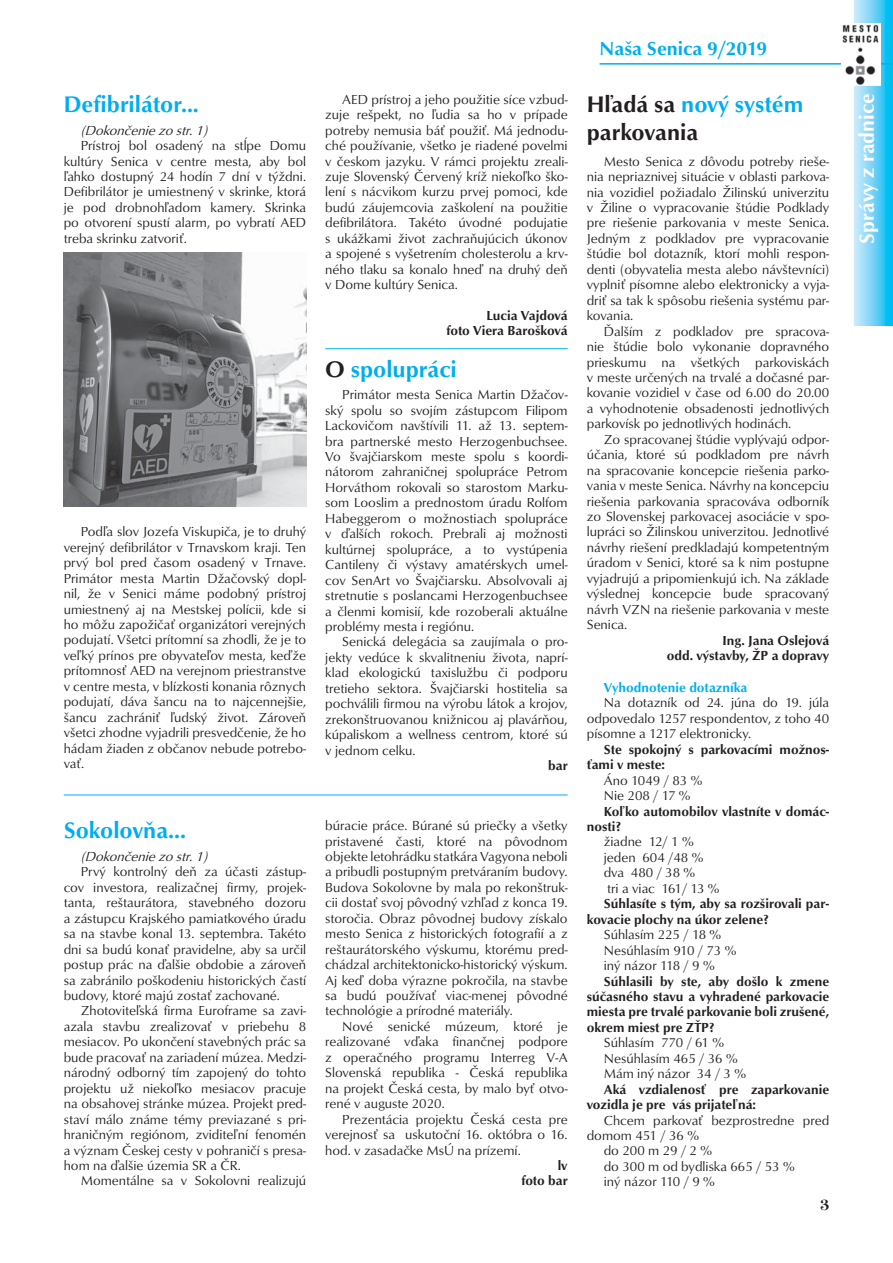
<style>
.page{position:relative;width:893px;height:1263px;background:#fff}
.page>*{position:absolute;margin:0;border:0;box-sizing:border-box;transform-origin:0 0}
.t1{font:500 23.25px "Optus TCE";color:#00aeef}
.t2{font:500 23.25px/28px "Optus TCE";color:#231f20}
.t3{font:500 21px "Optus TCE";color:#fff}
.t4{font:500 19.5px "Optus TCE";color:#00aeef}
.t5{font:14.25px "Tiffany CS Demi";color:#231f20}
.t6{font:13.5px/15.5px "Optus TCE";color:#231f20;text-align:justify}
.t7{font:500 13.5px/15.5px "Optus TCE";color:#231f20}
.t8{font:italic 13.5px "Optus TCE";color:#231f20}
.t9{font:500 13.5px "Optus TCE";color:#00aeef}
.s1{color:#231f20}
.s2{color:#00aeef}
</style>
<div class="page">
<svg style="left:854px;top:0;width:39px;height:326px;background:#63d1f6"></svg>
<hr style="left:599px;top:63px;width:294px;height:2px;background:#00aeef">
<img style="left:841px;top:23px;width:39px;height:62px">
<hr style="left:325px;top:348px;width:243px;height:1px;background:#00aeef">
<hr style="left:64px;top:795px;width:504px;height:1px;background:#00aeef">
<img style="left:64px;top:252px;width:242px;height:255px">
<h1 class="t1" style="left:64px;top:95px;width:137px">Defibrilátor...</h1>
<p class="t8" style="left:81px;top:125px;width:131px">(Dokončenie zo str.1)</p>
<p class="t6" style="left:64px;top:139px;width:244px;text-indent:17px">Prístroj bol osadený na stĺpe Domu kultúry Senica v centre mesta, aby bol ľahko dostupný 24 hodín 7 dní v týždni.<br>Defibrilátor je umiestnený v skrinke, ktorá je pod drobnohľadom kamery. Skrinka po otvorení spustí alarm, po vybratí AED treba skrinku zatvoriť.</p>
<p class="t6" style="left:64px;top:525px;width:244px;text-indent:17px">Podľa slov Jozefa Viskupiča, je to druhý verejný defibrilátor v Trnavskom kraji. Ten prvý bol pred časom osadený v Trnave.<br>Primátor mesta Martin Džačovský dopl&shy;nil, že v Senici máme podobný prístroj umiestnený aj na Mestskej polícii, kde si ho môžu zapožičať organizátori verejných podujatí. Všetci prítomní sa zhodli, že je to veľký prínos pre obyvateľov mesta, keďže prítomnosť AED na verejnom priestranstve v centre mesta, v blízkosti konania rôznych podujatí, dáva šancu na to najcennejšie, šancu zachrániť ľudský život. Zároveň všetci zhodne vyjadrili presvedčenie, že ho hádam žiaden z občanov nebude potrebo&shy;vať.</p>
<p class="t6" style="left:325px;top:93px;width:244px;text-indent:17px">AED prístroj a jeho použitie síce vzbud&shy;zuje rešpekt, no ľudia sa ho v prípade potreby nemusia báť použiť. Má jednodu&shy;ché používanie, všetko je riadené povelmi v českom jazyku. V rámci projektu zreali&shy;zuje Slovenský Červený kríž niekoľko ško&shy;lení s nácvikom kurzu prvej pomoci, kde budú záujemcovia zaškolení na použitie defibrilátora. Takéto úvodné podujatie s ukážkami život zachraňujúcich úkonov a spojené s vyšetrením cholesterolu a krv&shy;ného tlaku sa konalo hneď na druhý deň v Dome kultúry Senica.</p>
<p class="t7" style="left:446px;top:309px;width:123px;text-align:right">Lucia Vajdová<br>foto Viera Barošková</p>
<h1 class="t1" style="left:325px;top:359px;width:133px"><span class="s1">O</span> spolupráci</h1>
<p class="t6" style="left:325px;top:388px;width:244px;text-indent:17px">Primátor mesta Senica Martin Džačov&shy;ský spolu so svojím zástupcom Filipom Lackovičom navštívili 11. až 13. septem&shy;bra partnerské mesto Herzogenbuchsee.<br>Vo švajčiarskom meste spolu s koordi&shy;nátorom zahraničnej spolupráce Petrom Horváthom rokovali so starostom Marku&shy;som Looslim a prednostom úradu Rolfom Habeggerom o možnostiach spolupráce v ďalších rokoch. Prebrali aj možnosti kultúrnej spolupráce, a to vystúpenia Cantileny či výstavy amatérskych umel&shy;cov SenArt vo Švajčiarsku. Absolvovali aj stretnutie s poslancami Herzogenbuchsee a členmi komisií, kde rozoberali aktuálne problémy mesta i regiónu.</p>
<p class="t6" style="left:325px;top:635px;width:244px;text-indent:17px">Senická delegácia sa zaujímala o pro&shy;jekty vedúce k skvalitneniu života, naprí&shy;klad ekologickú taxislužbu či podporu tretieho sektora. Švajčiarski hostitelia sa pochválili firmou na výrobu látok a krojov, zrekonštruovanou knižnicou aj plavárňou, kúpaliskom a wellness centrom, ktoré sú v jednom celku.</p>
<p class="t7" style="left:548px;top:759px;width:21px">bar</p>
<h1 class="t1" style="left:64px;top:821px;width:124px">Sokolovňa...</h1>
<p class="t8" style="left:81px;top:851px;width:131px">(Dokončenie zo str.1)</p>
<p class="t6" style="left:64px;top:865px;width:244px;text-indent:17px">Prvý kontrolný deň za účasti zástup&shy;cov investora, realizačnej firmy, projek&shy;tanta, reštaurátora, stavebného dozoru a zástupcu Krajského pamiatkového úradu sa na stavbe konal 13. septembra. Takéto dni sa budú konať pravidelne, aby sa určil postup prác na ďalšie obdobie a zároveň sa zabránilo poškodeniu historických častí budovy, ktoré majú zostať zachované.</p>
<p class="t6" style="left:64px;top:1004px;width:244px;text-indent:17px">Zhotoviteľská firma Euroframe sa zavi&shy;azala stavbu zrealizovať v priebehu 8 mesiacov. Po ukončení stavebných prác sa bude pracovať na zariadení múzea. Medzi&shy;národný odborný tím zapojený do tohto projektu už niekoľko mesiacov pracuje na obsahovej stránke múzea. Projekt pred&shy;staví málo známe témy previazané s pri&shy;hraničným regiónom, zviditeľní fenomén a význam Českej cesty v pohraničí s presa&shy;hom na ďalšie územia SR a ČR.</p>
<p class="t6" style="left:81px;top:1174px;width:227px">Momentálne sa v Sokolovni realizujú</p>
<p class="t6" style="left:325px;top:819px;width:244px">búracie práce. Búrané sú priečky a všetky pristavené časti, ktoré na pôvodnom objekte letohrádku statkára Vagyona neboli a pribudli postupným pretváraním budovy.<br>Budova Sokolovne by mala po rekonštruk&shy;cii dostať svoj pôvodný vzhľad z konca 19. storočia. Obraz pôvodnej budovy získalo mesto Senica z historických fotografií a z reštaurátorského výskumu, ktorému pred&shy;chádzal architektonicko-historický výskum.<br>Aj keď doba výrazne pokročila, na stavbe sa budú používať viac-menej pôvodné technológie a prírodné materiály.</p>
<p class="t6" style="left:325px;top:1020px;width:244px;text-indent:17px">Nové senické múzeum, ktoré je realizované vďaka finančnej podpore z operačného programu Interreg V-A Slovenská republika - Česká republika na projekt Česká cesta, by malo byť otvo&shy;rené v auguste 2020.</p>
<p class="t6" style="left:325px;top:1112px;width:244px;text-indent:17px">Prezentácia projektu Česká cesta pre verejnosť sa uskutoční 16. októbra o 16. hod. v zasadačke MsÚ na prízemí.</p>
<p class="t7" style="left:521px;top:1159px;width:48px;text-align:right">lv<br>foto bar</p>
<h3 class="t4" style="left:599px;top:41px;width:169px">Naša Senica 9/2019</h3>
<h1 class="t2" style="left:587px;top:92px;width:218px">Hľadá sa <span class="s2">nový systém </span>parkovania</h1>
<p class="t6" style="left:587px;top:155px;width:244px;text-indent:17px">Mesto Senica z dôvodu potreby rieše&shy;nia nepriaznivej situácie v oblasti parkova&shy;nia vozidiel požiadalo Žilinskú univerzitu v Žiline o vypracovanie štúdie Podklady pre riešenie parkovania v meste Senica.<br>Jedným z podkladov pre vypracovanie štúdie bol dotazník, ktorí mohli respon&shy;denti (obyvatelia mesta alebo návštevníci) vyplniť písomne alebo elektronicky a vyja&shy;driť sa tak k spôsobu riešenia systému par&shy;kovania.</p>
<p class="t6" style="left:587px;top:324px;width:244px;text-indent:17px">Ďalším z podkladov pre spracova&shy;nie štúdie bolo vykonanie dopravného prieskumu na všetkých parkoviskách v meste určených na trvalé a dočasné par&shy;kovanie vozidiel v čase od 6.00 do 20.00 a vyhodnotenie obsadenosti jednotlivých parkovísk po jednotlivých hodinách.</p>
<p class="t6" style="left:587px;top:433px;width:244px;text-indent:17px">Zo spracovanej štúdie vyplývajú odpor&shy;účania, ktoré sú podkladom pre návrh na spracovanie koncepcie riešenia parko&shy;vania v meste Senica. Návrhy na koncepciu riešenia parkovania spracováva odborník zo Slovenskej parkovacej asociácie v spo&shy;lupráci so Žilinskou univerzitou. Jednotlivé návrhy riešení predkladajú kompetentným úradom v Senici, ktoré sa k nim postupne vyjadrujú a pripomienkujú ich. Na základe výslednej koncepcie bude spracovaný návrh VZN na riešenie parkovania v meste Senica.</p>
<p class="t7" style="left:667px;top:633px;width:164px;text-align:right">Ing. Jana Oslejová<br>odd. výstavby, ŽP a dopravy</p>
<p class="t9" style="left:604px;top:682px;width:145px">Vyhodnotenie dotazníka</p>
<p class="t6" style="left:587px;top:696px;width:244px;text-indent:17px">Na dotazník od 24. júna do 19. júla odpovedalo 1257 respondentov, z toho 40 písomne a 1217 elektronicky.</p>
<p class="t7" style="left:587px;top:743px;width:244px;text-indent:17px">Ste spokojný s parkovacími možnos&shy;ťami v meste:</p>
<p class="t6" style="left:604px;top:773px;width:100px">Áno 1049 / 83 %<br>Nie 208 / 17 %</p>
<p class="t7" style="left:587px;top:804px;width:244px;text-indent:17px">Koľko automobilov vlastníte v domác&shy;nosti?</p>
<p class="t6" style="left:604px;top:835px;width:117px;text-align:left">žiadne 12/ 1 % jeden 604 /48 % dva 480 / 38 %<br>tri a viac 161/ 13 %</p>
<p class="t7" style="left:587px;top:897px;width:244px;text-indent:17px">Súhlasíte s tým, aby sa rozširovali par&shy;kovacie plochy na úkor zelene?</p>
<p class="t6" style="left:604px;top:928px;width:134px;text-align:left">Súhlasím 225 / 18 %<br>Nesúhlasím 910 / 73 % iný názor 118 / 9 %</p>
<p class="t7" style="left:587px;top:974px;width:244px;text-align:justify;text-indent:17px">Súhlasili by ste, aby došlo k zmene súčasného stavu a vyhradené parkovacie miesta pre trvalé parkovanie boli zrušené, okrem miest pre ZŤP?</p>
<p class="t6" style="left:604px;top:1036px;width:144px;text-align:left">Súhlasím 770 / 61 %<br>Nesúhlasím 465 / 36 %<br>Mám iný názor 34 / 3 %</p>
<p class="t7" style="left:587px;top:1083px;width:244px;text-indent:17px">Aká vzdialenosť pre zaparkovanie vozidla je pre vás prijateľná:</p>
<p class="t6" style="left:604px;top:1113px;width:227px">Chcem parkovať bezprostredne pred</p>
<p class="t6" style="left:587px;top:1129px;width:114px">domom 451 / 36 %</p>
<p class="t6" style="left:604px;top:1144px;width:110px">do 200 m 29 / 2 %</p>
<p class="t6" style="left:604px;top:1160px;width:192px">do 300 m od bydliska 665 / 53 %</p>
<p class="t6" style="left:604px;top:1175px;width:112px">iný názor 110 / 9 %</p>
<p class="t5" style="left:820px;top:1195px;width:10px">3</p>
<h2 class="t3" style="left:858px;top:244px;width:152px;rotate:-90deg">Správy z radnice</h2>
</div>
